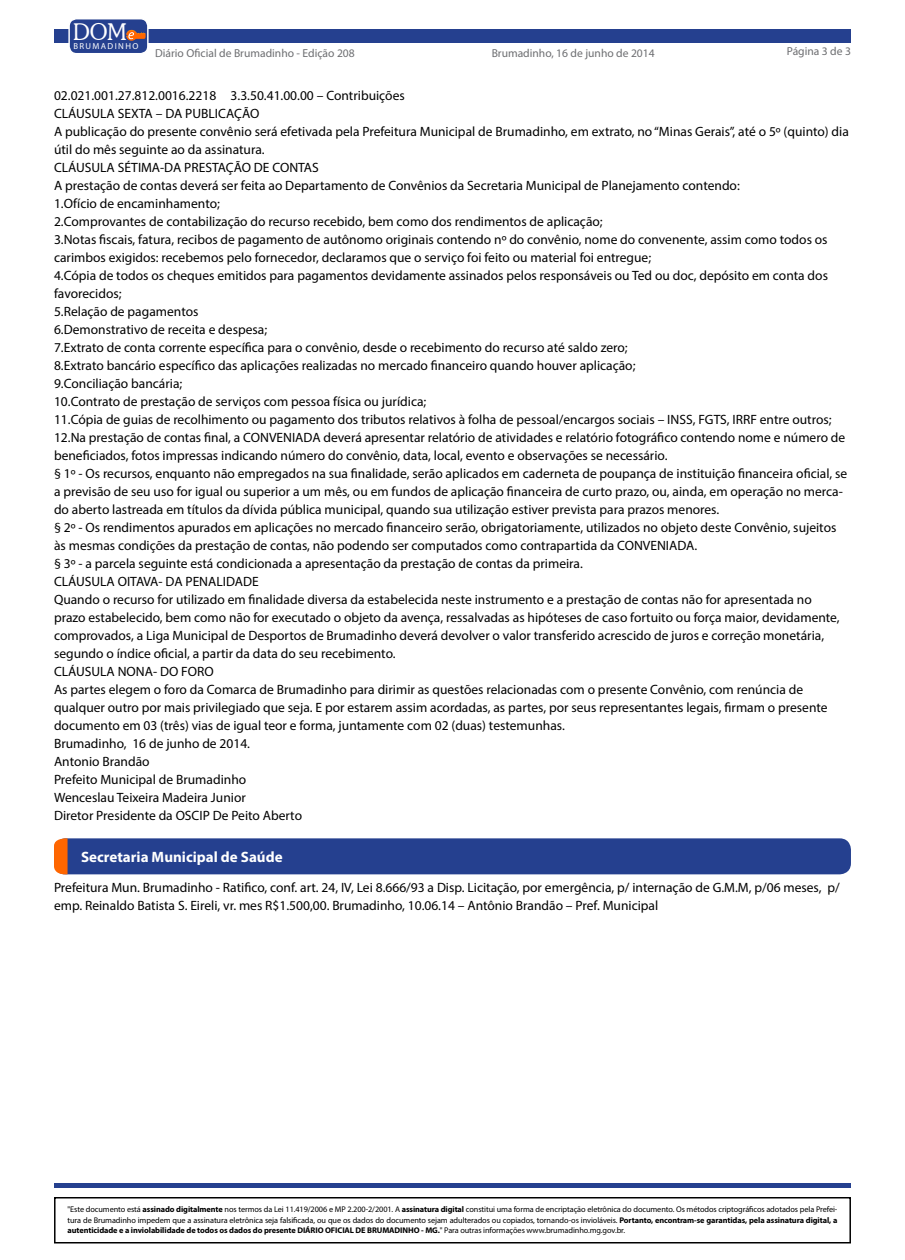
<style>
.page{position:relative;width:905px;height:1260px;background:#fff}
.page>*{position:absolute;margin:0;border:0;box-sizing:border-box;transform-origin:0 0}
.t1{font:300 23.25px "Souvenir IT Cby BT";color:#fff}
.t2{font:700 15px "Myriad Pro";color:#fff}
.t3{font:13.5px/18px "Myriad Pro";color:#000}
.t4{font:11.55px "Myriad Pro";color:#6d6e71}
.t5{font:8.7px "Myriad Pro";letter-spacing:.16em;color:#fff}
.t6{font:8.25px/10.5px "Myriad Pro";letter-spacing:-.01em;color:#000;text-align:justify}
.s1{font-weight:700}
</style>
<div class="page">
<div style="left:54px;top:29px;width:796px;height:14px;background:#25408f"></div>
<hr style="left:55px;top:1184px;width:795px;height:4px;background:#25408f">
<div style="left:54px;top:1197px;width:796px;height:47px;border:2px solid #000"></div>
<div style="left:69px;top:19px;width:79px;height:35px;background:#25408f;border-radius:8px"></div>
<div style="left:68px;top:18px;width:80px;height:36px;border:1px solid #fff;border-radius:8px"></div>
<svg style="left:126px;top:30px;width:20px;height:11px"></svg>
<div style="left:54px;top:838px;width:796px;height:36px;background:#25408f;border-radius:11px"></div>
<svg style="left:54px;top:838px;width:14px;height:36px"></svg>
<h1 class="t1" style="left:73px;top:17px;width:55px">DOM</h1>
<p class="t5" style="left:73px;top:40px;width:66px">BRUMADINHO</p>
<p class="t4" style="left:155px;top:46px;width:201px">Diário Oficial de Brumadinho - Edição 208</p>
<p class="t4" style="left:491px;top:46px;width:165px">Brumadinho, 16 de junho de 2014</p>
<p class="t4" style="left:786px;top:44px;width:66px">Página 3 de 3</p>
<p class="t3" style="left:54px;top:87px;width:796px">02.021.001.27.812.0016.2218 3.3.50.41.00.00 – Contribuições<br>CLÁUSULA SEXTA – DA PUBLICAÇÃO<br>A publicação do presente convênio será efetivada pela Prefeitura Municipal de Brumadinho, em extrato, no “Minas Gerais”, até o 5º (quinto) dia útil do mês seguinte ao da assinatura.<br>CLÁUSULA SÉTIMA-DA PRESTAÇÃO DE CONTAS<br>A prestação de contas deverá ser feita ao Departamento de Convênios da Secretaria Municipal de Planejamento contendo:<br>1.Ofício de encaminhamento;<br>2.Comprovantes de contabilização do recurso recebido, bem como dos rendimentos de aplicação;<br>3.Notas fiscais, fatura, recibos de pagamento de autônomo originais contendo nº do convênio, nome do convenente, assim como todos os carimbos exigidos: recebemos pelo fornecedor, declaramos que o serviço foi feito ou material foi entregue;<br>4.Cópia de todos os cheques emitidos para pagamentos devidamente assinados pelos responsáveis ou Ted ou doc, depósito em conta dos favorecidos;<br>5.Relação de pagamentos<br>6.Demonstrativo de receita e despesa;<br>7.Extrato de conta corrente específica para o convênio, desde o recebimento do recurso até saldo zero;<br>8.Extrato bancário específico das aplicações realizadas no mercado financeiro quando houver aplicação;<br>9.Conciliação bancária;<br>10.Contrato de prestação de serviços com pessoa física ou jurídica;<br>11.Cópia de guias de recolhimento ou pagamento dos tributos relativos à folha de pessoal/encargos sociais – INSS, FGTS, IRRF entre outros; 12.Na prestação de contas final, a CONVENIADA deverá apresentar relatório de atividades e relatório fotográfico contendo nome e número de beneficiados, fotos impressas indicando número do convênio, data, local, evento e observações se necessário.<br>§ 1º - Os recursos, enquanto não empregados na sua finalidade, serão aplicados em caderneta de poupança de instituição financeira oficial, se a previsão de seu uso for igual ou superior a um mês, ou em fundos de aplicação financeira de curto prazo, ou, ainda, em operação no merca&shy;do aberto lastreada em títulos da dívida pública municipal, quando sua utilização estiver prevista para prazos menores.<br>§ 2º - Os rendimentos apurados em aplicações no mercado financeiro serão, obrigatoriamente, utilizados no objeto deste Convênio, sujeitos às mesmas condições da prestação de contas, não podendo ser computados como contrapartida da CONVENIADA.<br>§ 3º - a parcela seguinte está condicionada a apresentação da prestação de contas da primeira.<br>CLÁUSULA OITAVA- DA PENALIDADE<br>Quando o recurso for utilizado em finalidade diversa da estabelecida neste instrumento e a prestação de contas não for apresentada no<br>prazo estabelecido, bem como não for executado o objeto da avença, ressalvadas as hipóteses de caso fortuito ou força maior, devidamente, comprovados, a Liga Municipal de Desportos de Brumadinho deverá devolver o valor transferido acrescido de juros e correção monetária, segundo o índice oficial, a partir da data do seu recebimento.<br>CLÁUSULA NONA- DO FORO<br>As partes elegem o foro da Comarca de Brumadinho para dirimir as questões relacionadas com o presente Convênio, com renúncia de qualquer outro por mais privilegiado que seja. E por estarem assim acordadas, as partes, por seus representantes legais, firmam o presente documento em 03 (três) vias de igual teor e forma, juntamente com 02 (duas) testemunhas.<br>Brumadinho, 16 de junho de 2014.<br>Antonio Brandão<br>Prefeito Municipal de Brumadinho<br>Wenceslau Teixeira Madeira Junior<br>Diretor Presidente da OSCIP De Peito Aberto</p>
<p class="t2" style="left:81px;top:847px;width:203px">Secretaria Municipal de Saúde</p>
<p class="t3" style="left:54px;top:879px;width:787px">Prefeitura Mun. Brumadinho - Ratifico, conf. art. 24, IV, Lei 8.666/93 a Disp. Licitação, por emergência, p/ internação de G.M.M, p/06 meses, p/ emp. Reinaldo Batista S. Eireli, vr. mes R$1.500,00. Brumadinho, 10.06.14 – Antônio Brandão – Pref. Municipal</p>
<p class="t6" style="left:68px;top:1204px;width:771px">"Este documento está <span class="s1">assinado digitalmente</span> nos termos da Lei 11.419/2006 e MP 2.200-2/2001. A <span class="s1">assinatura digital</span> constitui uma forma de encriptação eletrônica do documento. Os métodos criptográficos adotados pela Prefei&shy;tura de Brumadinho impedem que a assinatura eletrônica seja falsificada, ou que os dados do documento sejam adulterados ou copiados, tornando-os invioláveis. <span class="s1">Portanto, encontram-se garantidas, pela assinatura digital, a autenticidade e a inviolabilidade de todos os dados do presente DIÁRIO OFICIAL DE BRUMADINHO - MG.</span>" Para outras informações www.brumadinho.mg.gov.br.</p>
</div>
